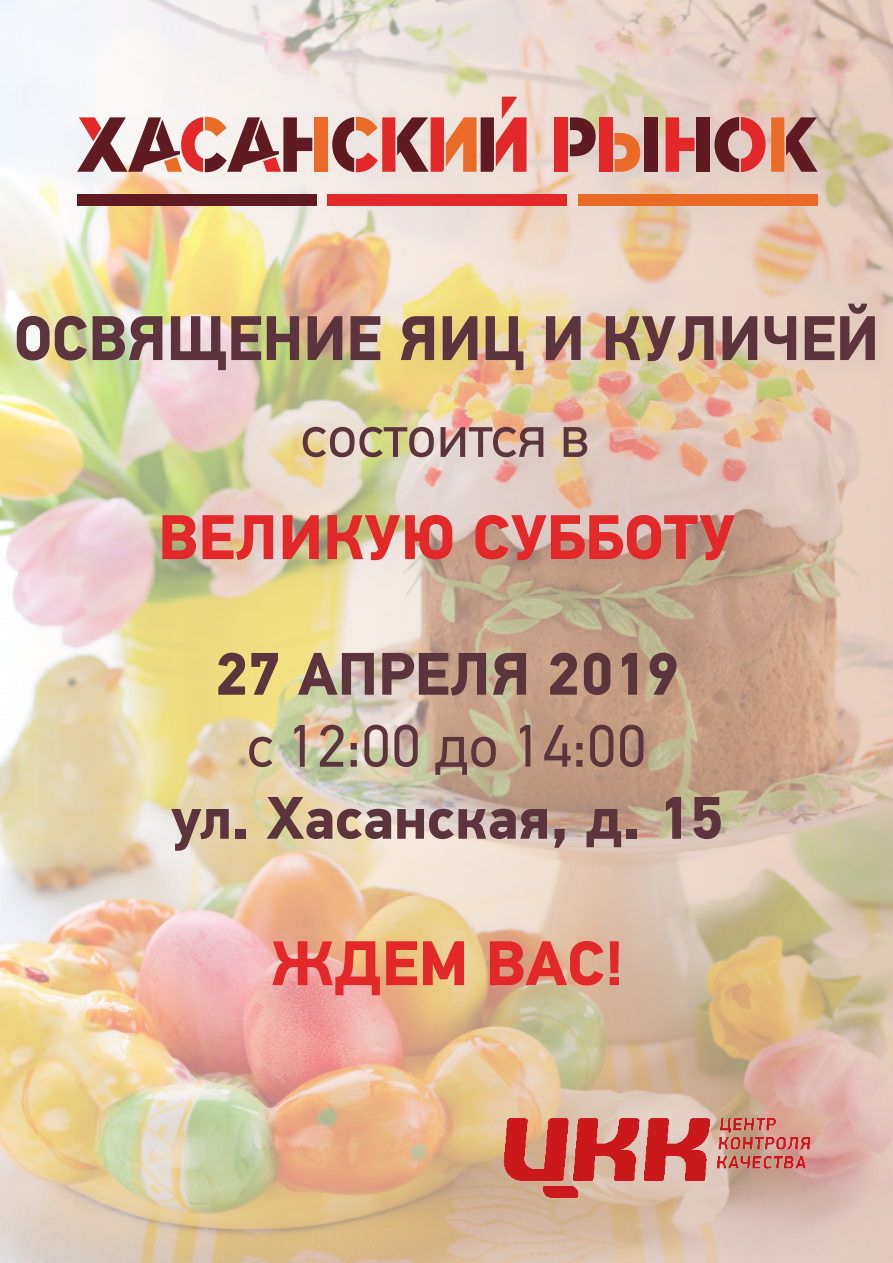
<style>
.page{position:relative;width:893px;height:1263px;background:#fff}
.page>*{position:absolute;margin:0;border:0;box-sizing:border-box;transform-origin:0 0}
.t1{font:700 63px "PF Din Text Pro";color:#e3282a}
.t2{font:700 63px "PF Din Text Pro";color:#5b343d;scale:.96 1}
.t3{font:700 60px "PF Din Text Pro";color:#5b343d}
.t4{font:60px "PF Din Text Pro";color:#5b343d}
</style>
<div class="page">
<img style="left:0;top:0;width:893px;height:1263px">
<img style="left:60px;top:83px;width:786px;height:154px">
<div style="left:314px;top:117px;width:13px;height:55px;background:#ea6b27"></div>
<svg style="left:332px;top:117px;width:46px;height:55px;background:#c28882"></svg>
<div style="left:382px;top:117px;width:13px;height:55px;background:#e3282a"></div>
<div style="left:555px;top:117px;width:13px;height:55px;background:#e3282a"></div>
<svg style="left:570px;top:117px;width:26px;height:39px"></svg>
<div style="left:599px;top:117px;width:14px;height:55px;background:#e3282a"></div>
<svg style="left:614px;top:133px;width:26px;height:39px"></svg>
<div style="left:644px;top:117px;width:14px;height:55px;background:#601a22"></div>
<svg style="left:666px;top:117px;width:28px;height:55px;background:#e06b6a"></svg>
<div style="left:696px;top:117px;width:13px;height:55px;background:#601a22"></div>
<svg style="left:714px;top:117px;width:52px;height:55px;background:#bd6a69"></svg>
<div style="left:771px;top:117px;width:13px;height:55px;background:#ea6b27"></div>
<svg style="left:786px;top:117px;width:32px;height:55px;background:#9c6f67"></svg>
<svg style="left:77px;top:117px;width:235px;height:55px"></svg>
<svg style="left:397px;top:97px;width:129px;height:75px;background:#d48d83"></svg>
<div style="left:77px;top:194px;width:240px;height:11px;background:#601a22"></div>
<div style="left:328px;top:194px;width:239px;height:11px;background:#e3282a"></div>
<div style="left:578px;top:194px;width:240px;height:11px;background:#ea6b27"></div>
<img style="left:0;top:290px;width:893px;height:122px">
<img style="left:141px;top:492px;width:624px;height:118px">
<img style="left:491px;top:1100px;width:334px;height:163px">
<p class="t2" style="left:14px;top:300px;width:902px">ОСВЯЩЕНИЕ ЯИЦ И КУЛИЧЕЙ</p>
<p class="t4" style="left:301px;top:401px;width:289px">состоится в</p>
<p class="t1" style="left:158px;top:499px;width:579px">ВЕЛИКУЮ СУББОТУ</p>
<p class="t3" style="left:215px;top:637px;width:465px">27 АПРЕЛЯ 2019</p>
<p class="t4" style="left:247px;top:711px;width:401px">с 12:00 до 14:00</p>
<p class="t3" style="left:171px;top:781px;width:553px">ул. Хасанская, д. 15</p>
<p class="t1" style="left:271px;top:925px;width:354px">ЖДЕМ ВАС!</p>
</div>
